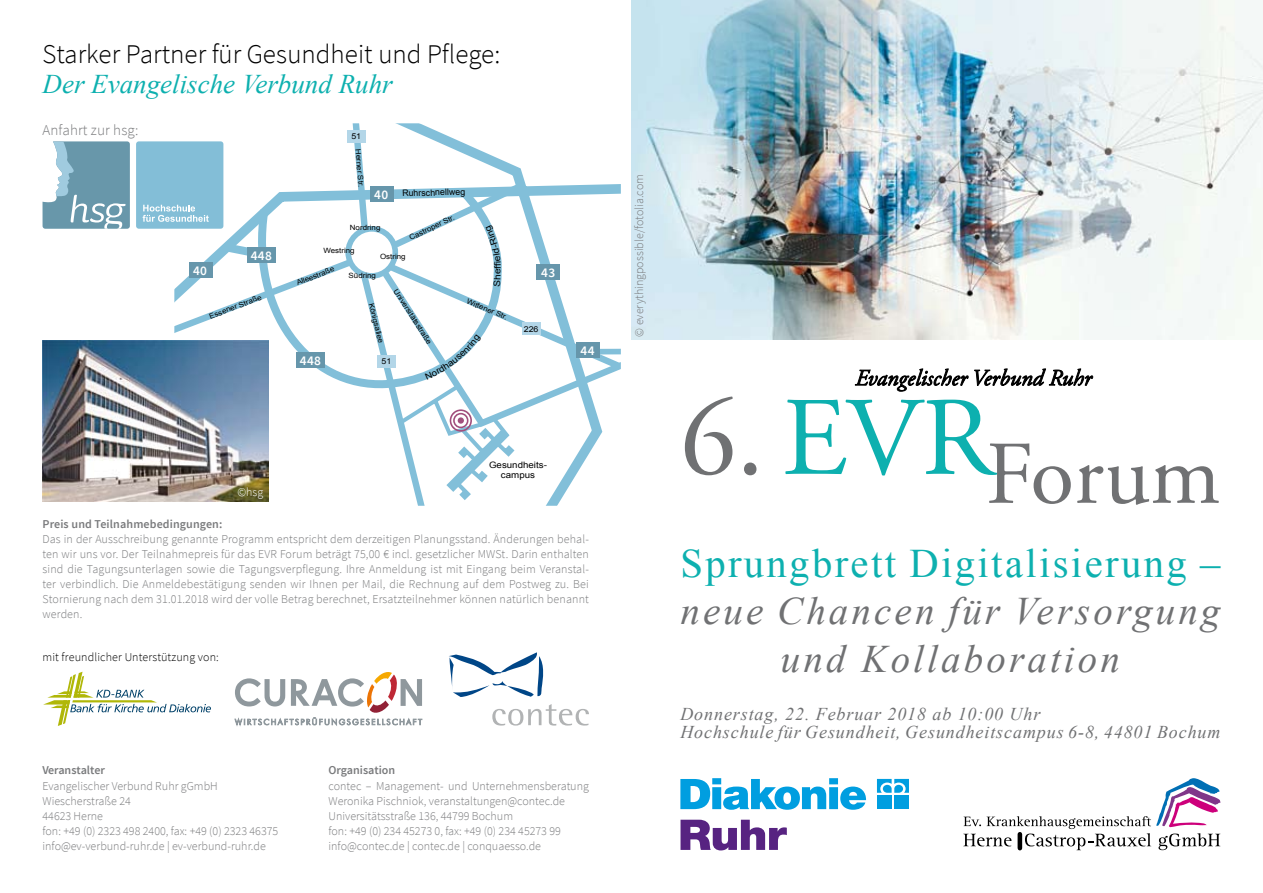
<style>
.page{position:relative;width:1263px;height:893px;background:#fff}
.page>*{position:absolute;margin:0;border:0;box-sizing:border-box;transform-origin:0 0}
.t1{font:89.4px "Adobe Garamond Pro";color:#707173}
.t2{font:40.5px "Times New Roman";letter-spacing:.06em;color:#0db0af}
.t3{font:italic 39px/47.7px "Times New Roman";letter-spacing:.08em;color:#707173;text-align:center}
.t4{font:300 27px "Source Sans Pro";color:#000}
.t5{font:italic 27px "Times New Roman";color:#0db0af}
.t6{font:italic 18px/18px "Times New Roman";letter-spacing:.05em;color:#707173}
.t7{font:300 15px "Source Sans Pro";letter-spacing:.01em;color:#797a7c}
.t8{font:600 13.35px "Source Sans Pro";letter-spacing:.03em;color:#fff}
.t9{font:300 12px/15.1px "Source Sans Pro";color:#797a7c}
.t10{font:600 12px "Source Sans Pro";color:#797a7c}
.t11{font:300 12px "Source Sans Pro";letter-spacing:.01em;color:#000}
.t12{font:300 12px "Source Sans Pro";color:#fff}
.t13{font:8.85px/10.6px "Arial";color:#000;text-align:center;scale:1.1 1}
.t14{font:8.85px "Arial";color:#000}
.t15{font:8.1px "Arial";color:#000;scale:1.1 1}
.t16{font:7.2px "Arial";color:#000;scale:1.1 1}
</style>
<div class="page">
<svg style="left:174px;top:123px;width:447px;height:383px"></svg>
<div style="left:585px;top:349px;width:36px;height:6px;background:#82bfd9"></div>
<div style="left:535px;top:264px;width:24px;height:16px;background:#6696ab"></div>
<div style="left:576px;top:343px;width:24px;height:15px;background:#6696ab"></div>
<div style="left:522px;top:323px;width:18px;height:12px;background:#b3d6e8"></div>
<div style="left:377px;top:355px;width:19px;height:13px;background:#b3d6e8"></div>
<div style="left:347px;top:130px;width:18px;height:13px;background:#b3d6e8"></div>
<div style="left:370px;top:187px;width:24px;height:15px;background:#6696ab"></div>
<div style="left:296px;top:352px;width:29px;height:15px;background:#6696ab"></div>
<svg style="left:217px;top:238px;width:57px;height:26px"></svg>
<div style="left:189px;top:263px;width:24px;height:15px;background:#6696ab"></div>
<div style="left:247px;top:247px;width:29px;height:16px;background:#6696ab"></div>
<svg style="left:963px;top:778px;width:257px;height:72px"></svg>
<div style="left:1017px;top:834px;width:5px;height:14px;background:#000"></div>
<svg style="left:877px;top:779px;width:32px;height:14px"></svg>
<div style="left:877px;top:795px;width:15px;height:14px;background:#009ee0"></div>
<div style="left:894px;top:795px;width:15px;height:14px;background:#009ee0"></div>
<svg style="left:680px;top:778px;width:186px;height:32px"></svg>
<svg style="left:680px;top:820px;width:107px;height:30px"></svg>
<img style="left:631px;top:0;width:632px;height:339px">
<svg style="left:855px;top:368px;width:238px;height:23px"></svg>
<img style="left:43px;top:340px;width:225px;height:162px">
<svg style="left:43px;top:141px;width:87px;height:88px"></svg>
<div style="left:136px;top:141px;width:87px;height:88px;background:#83bed7;border-radius:3px"></div>
<svg style="left:143px;top:205px;width:66px;height:17px"></svg>
<svg style="left:43px;top:672px;width:168px;height:54px"></svg>
<svg style="left:235px;top:672px;width:187px;height:54px"></svg>
<svg style="left:449px;top:652px;width:95px;height:45px"></svg>
<svg style="left:492px;top:704px;width:97px;height:22px"></svg>
<svg style="left:396px;top:335px;width:123px;height:168px"></svg>
<svg style="left:486px;top:225px;width:15px;height:61px"></svg>
<h3 class="t4" style="left:43px;top:37px;width:459px">Starker Partner für Gesundheit und Pflege:</h3>
<h3 class="t5" style="left:43px;top:65px;width:352px">Der Evangelische Verbund Ruhr</h3>
<p class="t7" style="left:43px;top:121px;width:97px">Anfahrt zur hsg:</p>
<p class="t15" style="left:351px;top:131px;width:10px">51</p>
<p class="t16" style="left:363px;top:148px;width:36px;rotate:85deg">Herner Str.</p>
<p class="t8" style="left:374px;top:186px;width:16px">40</p>
<p class="t14" style="left:402px;top:188px;width:65px;rotate:-2deg">Ruhrschnellweg</p>
<p class="t8" style="left:193px;top:262px;width:16px">40</p>
<p class="t8" style="left:251px;top:247px;width:23px">448</p>
<p class="t16" style="left:408px;top:234px;width:46px;rotate:-25deg">Castroper Str.</p>
<p class="t16" style="left:350px;top:223px;width:29px">Nordring</p>
<p class="t16" style="left:323px;top:245px;width:30px">Westring</p>
<p class="t16" style="left:349px;top:271px;width:26px">Südring</p>
<p class="t16" style="left:380px;top:252px;width:25px">Ostring</p>
<p class="t16" style="left:295px;top:278px;width:38px;rotate:-21deg">Alleestraße</p>
<p class="t8" style="left:541px;top:264px;width:16px">43</p>
<p class="t16" style="left:208px;top:312px;width:52px;rotate:-21deg">Essener Straße</p>
<p class="t16" style="left:376px;top:302px;width:39px;rotate:76deg">Königsallee</p>
<p class="t16" style="left:399px;top:287px;width:60px;rotate:57deg">Universitätsstraße</p>
<p class="t16" style="left:469px;top:296px;width:41px;rotate:23deg">Wittener Str.</p>
<p class="t15" style="left:524px;top:323px;width:15px">226</p>
<p class="t8" style="left:300px;top:352px;width:23px">448</p>
<p class="t15" style="left:382px;top:356px;width:10px">51</p>
<p class="t8" style="left:580px;top:342px;width:16px">44</p>
<p class="t12" style="left:237px;top:485px;width:27px">©hsg</p>
<p class="t13" style="left:489px;top:459px;width:54px">Gesundheits&shy;campus</p>
<p class="t10" style="left:43px;top:516px;width:181px">Preis und Teilnahmebedingungen:</p>
<p class="t9" style="left:43px;top:531px;width:548px;text-align:justify">Das in der Ausschreibung genannte Programm entspricht dem derzeitigen Planungsstand. Änderungen behal&shy;ten wir uns vor. Der Teilnahmepreis für das EVR Forum beträgt 75,00 € incl. gesetzlicher MWSt. Darin enthalten sind die Tagungsunterlagen sowie die Tagungsverpflegung. Ihre Anmeldung ist mit Eingang beim Veranstal&shy;ter verbindlich. Die Anmeldebestätigung senden wir Ihnen per Mail, die Rechnung auf dem Postweg zu. Bei Stornierung nach dem 31.01.2018 wird der volle Betrag berechnet, Ersatzteilnehmer können natürlich benannt werden.</p>
<p class="t11" style="left:43px;top:649px;width:178px">mit freundlicher Unterstützung von:</p>
<p class="t10" style="left:43px;top:763px;width:64px">Veranstalter</p>
<p class="t9" style="left:43px;top:778px;width:237px">Evangelischer Verbund Ruhr gGmbH<br>Wiescherstraße 24<br>44623 Herne<br>fon: +49 (0) 2323 498 2400, fax: +49 (0) 2323 46375 info@ev-verbund-ruhr.de | ev-verbund-ruhr.de</p>
<p class="t10" style="left:328px;top:763px;width:68px">Organisation</p>
<p class="t9" style="left:328px;top:778px;width:262px">contec – Management- und Unternehmensberatung Weronika Pischniok, veranstaltungen@contec.de Universitätsstraße 136, 44799 Bochum<br>fon: +49 (0) 234 45273 0, fax: +49 (0) 234 45273 99 info@contec.de | contec.de | conquaesso.de</p>
<p class="t9" style="left:632px;top:337px;width:164px;rotate:-90deg">© everythingpossible/fotolia.com</p>
<h1 class="t1" style="left:680px;top:421px;width:542px"><sup>6.</sup> <sup>EVR</sup>Forum</h1>
<h2 class="t2" style="left:680px;top:536px;width:542px">Sprungbrett Digitalisierung –</h2>
<h3 class="t3" style="left:680px;top:587px;width:541px">neue Chancen für Versorgung und Kollaboration</h3>
<h3 class="t6" style="left:680px;top:704px;width:542px">Donnerstag, 22. Februar 2018 ab 10:00 Uhr<br>Hochschule für Gesundheit, Gesundheitscampus 6-8, 44801 Bochum</h3>
</div>
